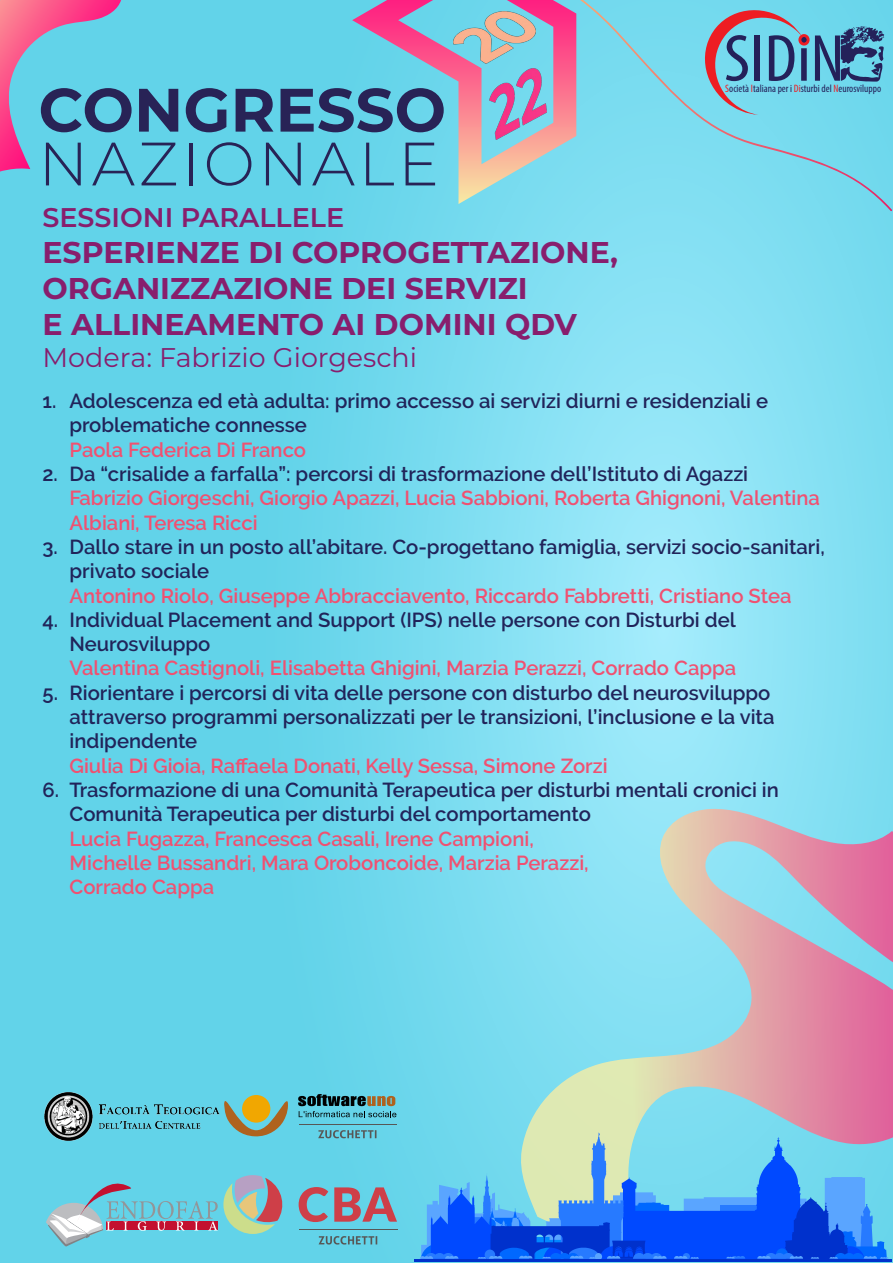
<style>
.page{position:relative;width:893px;height:1263px;background:#fff}
.page>*{position:absolute;margin:0;border:0;box-sizing:border-box;transform-origin:0 0}
.t1{font:700 61.2px "Montserrat";color:#282356}
.t2{font:300 61.2px "Montserrat";letter-spacing:.06em;color:#282356}
.t3{font:700 30px "Montserrat";color:#881e6d}
.t4{font:27px "Montserrat";color:#881e6d}
.t5{font:600 27px "Montserrat";color:#881e6d}
.t6{font:600 20.25px/24.3px "Raleway";color:#21245a}
.t7{font:600 20.25px/24.3px "Raleway";color:#f05171}
.t8{font:condensed 10.8px "Myriad Pro";color:#24215a}
.s1{color:#ee1d23}
.s2{color:#f05171}
.s3{color:#21245a}
</style>
<div class="page">
<img style="left:0;top:0;width:893px;height:1263px">
<svg style="left:352px;top:1px;width:208px;height:203px;background:#94bbd1"></svg>
<img style="left:453px;top:12px;width:82px;height:51px">
<img style="left:490px;top:68px;width:56px;height:72px">
<svg style="left:0;top:1px;width:125px;height:176px;background:#8ab0cf"></svg>
<svg style="left:560px;top:0;width:332px;height:211px;background:#7ed5e9"></svg>
<svg style="left:815px;top:26px;width:69px;height:56px;background:#4b83a8"></svg>
<svg style="left:699px;top:4px;width:108px;height:111px;background:#79adc4"></svg>
<div style="left:798px;top:34px;width:12px;height:12px;border:3px solid #ee1d23;border-radius:50%"></div>
<svg style="left:518px;top:808px;width:375px;height:417px;background:#acc4d2"></svg>
<svg style="left:420px;top:1133px;width:468px;height:126px;background:#529ce9"></svg>
<hr style="left:415px;top:1259px;width:477px;height:3px;background:#0031cc">
<img style="left:44px;top:1092px;width:175px;height:48px">
<svg style="left:46px;top:1173px;width:240px;height:73px;background:#82becc"></svg>
<svg style="left:299px;top:1187px;width:29px;height:35px"></svg>
<svg style="left:334px;top:1187px;width:63px;height:35px;background:#9e8190"></svg>
<svg style="left:319px;top:1236px;width:58px;height:8px"></svg>
<hr style="left:299px;top:1230px;width:98px;height:1px;background:#575756">
<div style="left:242px;top:1095px;width:28px;height:27px;background:#f1a701;border-radius:50%"></div>
<svg style="left:224px;top:1100px;width:64px;height:37px"></svg>
<svg style="left:298px;top:1094px;width:98px;height:23px;background:#4e8b92"></svg>
<svg style="left:318px;top:1130px;width:58px;height:8px"></svg>
<hr style="left:299px;top:1124px;width:97px;height:1px;background:#575756">
<h1 class="t1" style="left:38px;top:66px;width:409px">CONGRESSO</h1>
<h1 class="t2" style="left:38px;top:122px;width:402px">NAZIONALE</h1>
<p class="t8" style="left:725px;top:82px;width:157px"><span class="s1">S</span>ocietà <span class="s1">I</span>taliana per i <span class="s1">Di</span>sturbi del <span class="s1">N</span>eurosviluppo</p>
<p class="t5" style="left:43px;top:198px;width:303px">SESSIONI PARALLELE</p>
<p class="t3" style="left:43px;top:230px;width:577px">ESPERIENZE DI COPROGETTAZIONE,</p>
<p class="t3" style="left:43px;top:266px;width:487px">ORGANIZZAZIONE DEI SERVIZI</p>
<p class="t3" style="left:43px;top:302px;width:536px">E ALLINEAMENTO AI DOMINI QDV</p>
<p class="t4" style="left:43px;top:339px;width:376px">Modera: Fabrizio Giorgeschi</p>
<p class="t6" style="left:70px;top:389px;width:700px;text-indent:-27px">1. Adolescenza ed età adulta: primo accesso ai servizi diurni e residenziali e problematiche connesse<br><span class="s2">Paola Federica Di Franco</span></p>
<p class="t7" style="left:70px;top:462px;width:752px;text-indent:-27px"><span class="s3">2. Da “crisalide a farfalla”: percorsi di trasformazione dell’Istituto di Agazzi<br></span>Fabrizio Giorgeschi, Giorgio Apazzi, Lucia Sabbioni, Roberta Ghignoni, Valentina<br>Albiani, Teresa Ricci</p>
<p class="t6" style="left:70px;top:535px;width:757px;text-indent:-27px">3. Dallo stare in un posto all’abitare. Co-progettano famiglia, servizi socio-sanitari, privato sociale<br><span class="s2">Antonino Riolo, Giuseppe Abbracciavento, Riccardo Fabbretti, Cristiano Stea</span></p>
<p class="t6" style="left:70px;top:608px;width:668px;text-indent:-27px">4. Individual Placement and Support (IPS) nelle persone con Disturbi del<br>Neurosviluppo<br><span class="s2">Valentina Castignoli, Elisabetta Ghigini, Marzia Perazzi, Corrado Cappa</span></p>
<p class="t6" style="left:70px;top:680px;width:706px;text-indent:-27px">5. Riorientare i percorsi di vita delle persone con disturbo del neurosviluppo attraverso programmi personalizzati per le transizioni, l’inclusione e la vita indipendente<br><span class="s2">Giulia Di Gioia, Raffaela Donati, Kelly Sessa, Simone Zorzi</span></p>
<p class="t6" style="left:70px;top:778px;width:711px;text-indent:-27px">6. Trasformazione di una Comunità Terapeutica per disturbi mentali cronici in Comunità Terapeutica per disturbi del comportamento<br><span class="s2">Lucia Fugazza, Francesca Casali, Irene Campioni,<br>Michelle Bussandri, Mara Oroboncoide, Marzia Perazzi,<br>Corrado Cappa</span></p>
</div>
